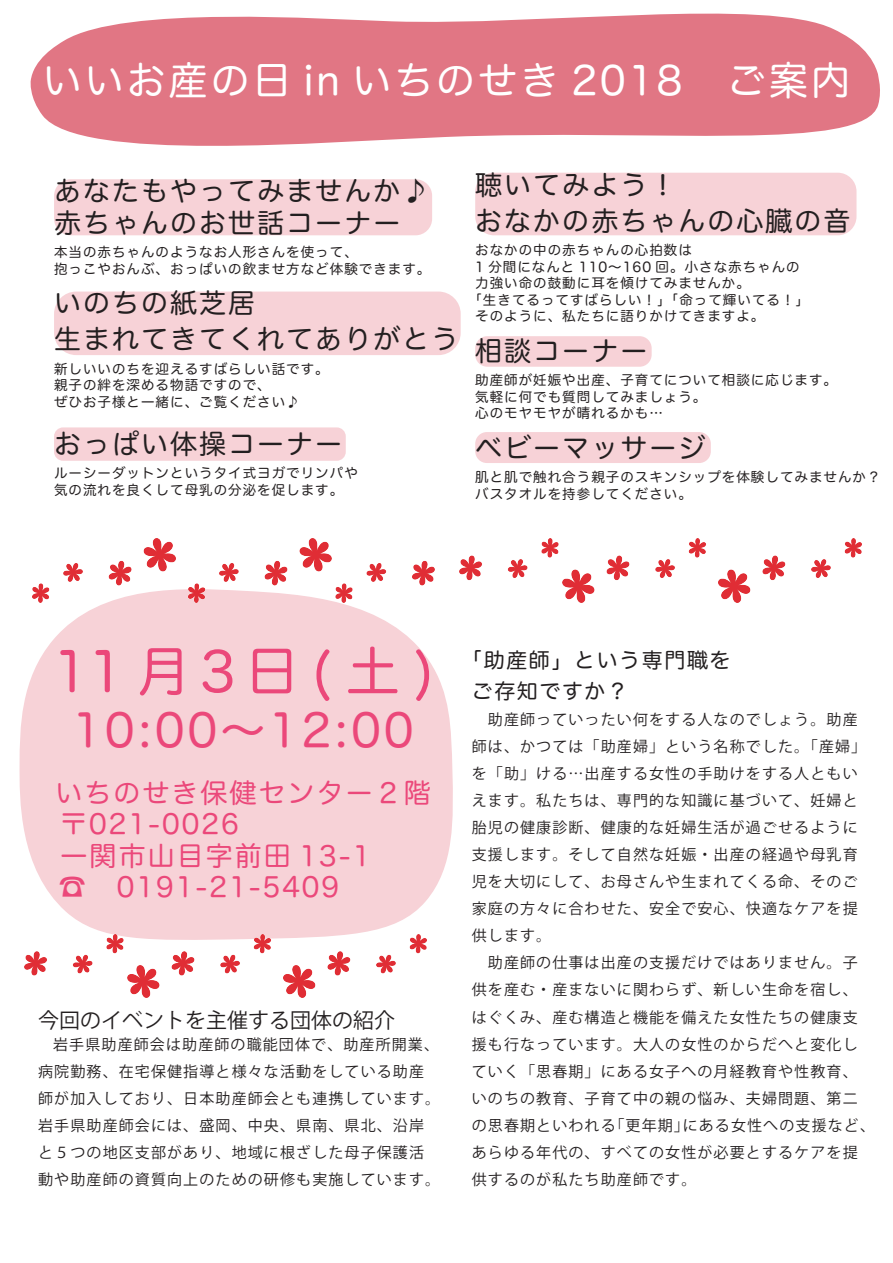
<style>
.page{position:relative;width:893px;height:1263px;background:#fff}
.page>*{position:absolute;margin:0;border:0;box-sizing:border-box;transform-origin:0 0}
.t1{font:54px "Hira Maru Pro W4";color:#eb487a}
.t2{font:45px "Hira Maru Pro W4";letter-spacing:.075em;color:#eb487a}
.t3{font:39px "Hira Maru Pro W4";letter-spacing:.075em;color:#fff}
.t4{font:27px/36px "Hira Maru Pro W4";letter-spacing:.075em;color:#231f20}
.t5{font:27px/31.5px "Hira Maru Pro W4";letter-spacing:.075em;color:#eb487a}
.t6{font:21px/31.5px "Hira Maru Pro N W4";letter-spacing:.075em;color:#231f20}
.t7{font:21px "Koz Go Pr 6 N";color:#231f20}
.t8{font:15px/27px "Koz Go Pr 6 N";letter-spacing:.075em;color:#231f20}
.t9{font:13.5px/16.5px "Hira Maru Pro W4";letter-spacing:.075em;color:#231f20}
</style>
<div class="page">
<svg style="left:30px;top:13px;width:850px;height:133px;background:#e58894"></svg>
<div style="left:54px;top:179px;width:378px;height:56px;background:#f7d2d7;border-radius:17px"></div>
<div style="left:54px;top:292px;width:407px;height:63px;background:#f7d2d7;border-radius:22px"></div>
<div style="left:54px;top:427px;width:292px;height:34px;background:#f7d2d7;border-radius:9px"></div>
<div style="left:475px;top:173px;width:381px;height:62px;background:#f7d2d7;border-radius:19px"></div>
<div style="left:475px;top:432px;width:236px;height:31px;background:#f7d2d7;border-radius:12px"></div>
<div style="left:475px;top:336px;width:177px;height:31px;background:#f7d2d7;border-radius:12px"></div>
<svg style="left:19px;top:587px;width:434px;height:355px;background:#f7d6da"></svg>
<img style="left:459px;top:539px;width:402px;height:63px">
<img style="left:33px;top:539px;width:402px;height:63px">
<img style="left:24px;top:934px;width:402px;height:63px">
<h3 class="t3" style="left:43px;top:46px;width:808px">いいお産の日 in いちのせき 2018　ご案内</h3>
<h3 class="t4" style="left:54px;top:174px;width:377px;line-height:31.5px">あなたもやってみませんか♪赤ちゃんのお世話コーナー</h3>
<p class="t9" style="left:54px;top:243px;width:378px">本当の赤ちゃんのようなお人形さんを使って、<br>抱っこやおんぶ、おっぱいの飲ませ方など体験できます。</p>
<h3 class="t4" style="left:54px;top:284px;width:406px">いのちの紙芝居<br>生まれてきてくれてありがとう</h3>
<p class="t9" style="left:54px;top:359px;width:276px">新しいいのちを迎えるすばらしい話です。親子の絆を深める物語ですので、<br>ぜひお子様と一緒に、ご覧ください♪</p>
<h3 class="t4" style="left:54px;top:425px;width:290px">おっぱい体操コーナー</h3>
<p class="t9" style="left:54px;top:464px;width:305px">ルーシーダットンというタイ式ヨガでリンパや気の流れを良くして母乳の分泌を促します。</p>
<h3 class="t4" style="left:475px;top:165px;width:377px">聴いてみよう！<br>おなかの赤ちゃんの心臓の音</h3>
<p class="t9" style="left:475px;top:241px;width:218px">おなかの中の赤ちゃんの心拍数は</p>
<p class="t9" style="left:475px;top:258px;width:326px">1 分間になんと 110～160 回。小さな赤ちゃんの</p>
<p class="t9" style="left:475px;top:274px;width:276px">力強い命の鼓動に耳を傾けてみませんか。</p>
<p class="t9" style="left:468px;top:291px;width:342px">「生きてるってすばらしい！」「命って輝いてる！」</p>
<p class="t9" style="left:475px;top:307px;width:291px">そのように、私たちに語りかけてきますよ。</p>
<h3 class="t4" style="left:475px;top:331px;width:174px">相談コーナー</h3>
<p class="t9" style="left:475px;top:371px;width:363px">助産師が妊娠や出産、子育てについて相談に応じます。気軽に何でも質問してみましょう。<br>心のモヤモヤが晴れるかも…　</p>
<h3 class="t4" style="left:475px;top:428px;width:232px">ベビーマッサージ</h3>
<p class="t9" style="left:475px;top:468px;width:407px">肌と肌で触れ合う親子のスキンシップを体験してみませんか？バスタオルを持参してください。</p>
<h1 class="t1" style="left:53px;top:624px;width:381px">11月３日(土)</h1>
<h2 class="t2" style="left:73px;top:691px;width:343px">10:00～12:00</h2>
<h3 class="t5" style="left:55px;top:775px;width:377px">いちのせき保健センター２階〒021-0026<br>一関市山目字前田 13-1<br>☎　0191-21-5409</h3>
<h3 class="t7" style="left:38px;top:1008px;width:358px">今回のイベントを主催する団体の紹介</h3>
<p class="t8" style="left:38px;top:1031px;width:404px;text-indent:15px">岩手県助産師会は助産師の職能団体で、助産所開業、病院勤務、在宅保健指導と様々な活動をしている助産師が加入しており、日本助産師会とも連携しています。岩手県助産師会には、盛岡、中央、県南、県北、沿岸と５つの地区支部があり、地域に根ざした母子保護活動や助産師の資質向上のための研修も実施しています。</p>
<h3 class="t6" style="left:472px;top:643px;width:260px;text-indent:-10px">「助産師」という専門職をご存知ですか？</h3>
<p class="t8" style="left:472px;top:707px;width:405px">　助産師っていったい何をする人なのでしょう。助産師は、かつては「助産婦」という名称でした。「産婦」を「助」ける…出産する女性の手助けをする人ともいえます。私たちは、専門的な知識に基づいて、妊婦と胎児の健康診断、健康的な妊婦生活が過ごせるように支援します。そして自然な妊娠・出産の経過や母乳育児を大切にして、お母さんや生まれてくる命、そのご家庭の方々に合わせた、安全で安心、快適なケアを提供します。<br>　助産師の仕事は出産の支援だけではありません。子供を産む・産まないに関わらず、新しい生命を宿し、はぐくみ、産む構造と機能を備えた女性たちの健康支援も行なっています。大人の女性のからだへと変化していく「思春期」にある女子への月経教育や性教育、いのちの教育、子育て中の親の悩み、夫婦問題、第二の思春期といわれる「更年期」にある女性への支援など、あらゆる年代の、すべての女性が必要とするケアを提供するのが私たち助産師です。　　</p>
</div>
